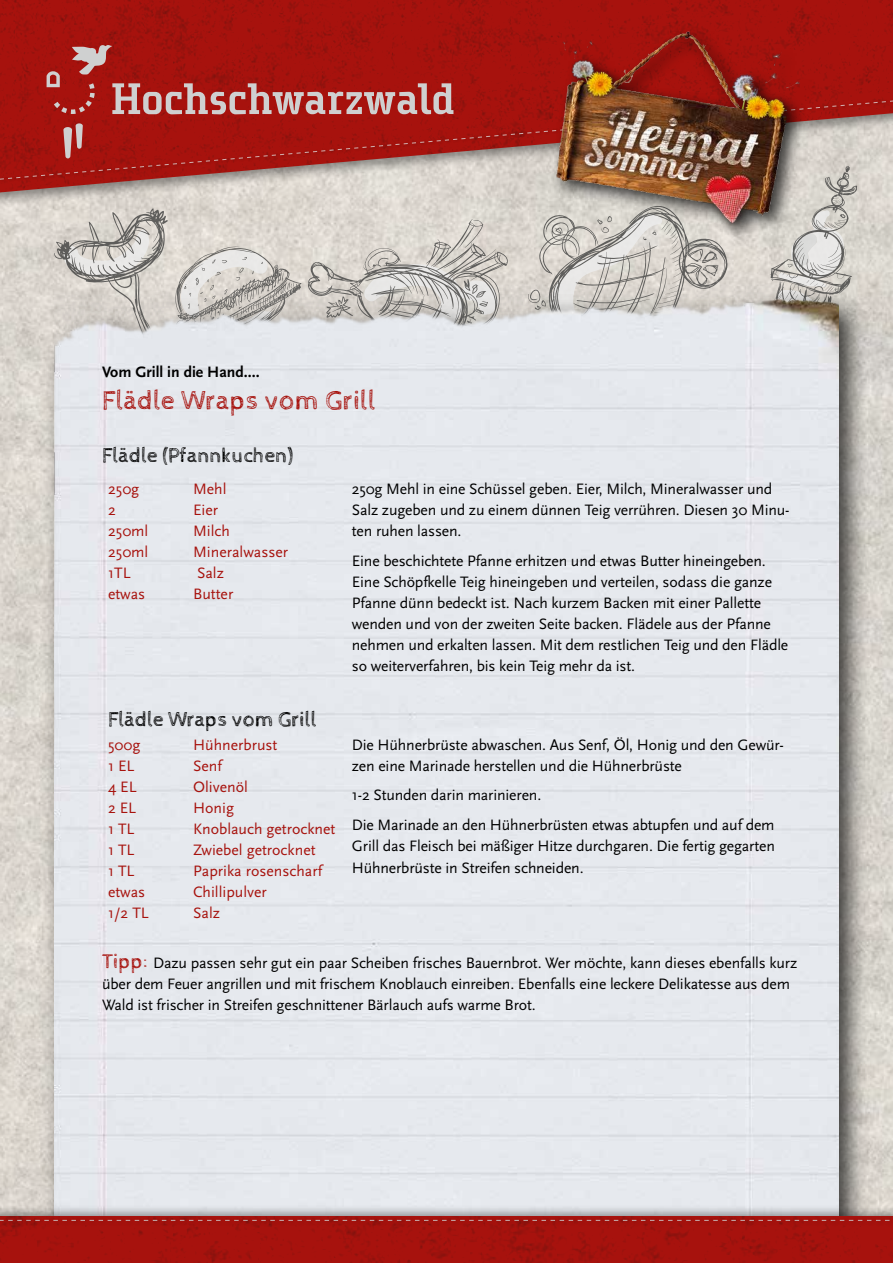
<style>
.page{position:relative;width:893px;height:1263px;background:#fff}
.page>*{position:absolute;margin:0;border:0;box-sizing:border-box;transform-origin:0 0}
.t1{font:27px "Cabin Sketch";letter-spacing:.01em;color:#a7120d}
.t2{font:21px "Cabin Sketch";color:#000}
.t3{font:15.75px/21px "Scala Sans OT";letter-spacing:-.01em;color:#000}
.t4{font:15.75px "Scala Sans OT";color:#a7120d}
.t5{font:700 15.75px "Scala Sans OT";color:#000}
.s1{font-family:"Cabin Sketch";font-size:21px;color:#a7120d}
</style>
<div class="page">
<img style="left:0;top:209px;width:893px;height:995px">
<div style="left:0;top:0;width:893px;height:209px;background:#000;opacity:.4"></div>
<img style="left:0;top:0;width:893px;height:194px">
<div style="left:0;top:98px;width:893px;height:86px;background:#000;opacity:.4"></div>
<svg style="left:0;top:100px;width:893px;height:80px;background:#ad413b"></svg>
<svg style="left:47px;top:45px;width:406px;height:69px;background:#ac3531"></svg>
<svg style="left:63px;top:123px;width:20px;height:35px"></svg>
<svg style="left:770px;top:166px;width:87px;height:111px;background:#c7c5c0"></svg>
<svg style="left:54px;top:199px;width:674px;height:78px;background:#d1ccc6"></svg>
<div style="left:42px;top:277px;width:827px;height:986px;background:#000;opacity:.75"></div>
<img style="left:54px;top:285px;width:785px;height:919px">
<div style="left:0;top:1204px;width:893px;height:59px;background:#000;opacity:.4"></div>
<img style="left:0;top:1216px;width:893px;height:47px">
<div style="left:0;top:1217px;width:893px;height:10px;background:#000;opacity:.4"></div>
<svg style="left:0;top:1220px;width:893px;height:1px"></svg>
<div style="left:550px;top:25px;width:267px;height:221px;background:#000;opacity:.75"></div>
<img style="left:549px;top:0;width:279px;height:240px">
<p class="t5" style="left:102px;top:362px;width:159px">Vom Grill in die Hand....</p>
<h1 class="t1" style="left:102px;top:386px;width:276px">Flädle Wraps vom Grill</h1>
<h2 class="t2" style="left:102px;top:444px;width:192px">Flädle (Pfannkuchen)</h2>
<p class="t4" style="left:108px;top:480px;width:33px">250g</p>
<p class="t4" style="left:193px;top:480px;width:35px">Mehl</p>
<p class="t4" style="left:108px;top:501px;width:9px">2</p>
<p class="t4" style="left:193px;top:501px;width:27px">Eier</p>
<p class="t4" style="left:108px;top:522px;width:42px">250ml</p>
<p class="t4" style="left:193px;top:522px;width:38px">Milch</p>
<p class="t4" style="left:108px;top:543px;width:42px">250ml</p>
<p class="t4" style="left:193px;top:543px;width:97px">Mineralwasser</p>
<p class="t4" style="left:108px;top:564px;width:24px">1TL</p>
<p class="t4" style="left:197px;top:564px;width:28px">Salz</p>
<p class="t4" style="left:108px;top:585px;width:39px">etwas</p>
<p class="t4" style="left:193px;top:585px;width:42px">Butter</p>
<p class="t3" style="left:352px;top:479px;width:439px">250g Mehl in eine Schüssel geben. Eier, Milch, Mineralwasser und<br>Salz zugeben und zu einem dünnen Teig verrühren. Diesen 30 Minu&shy;ten ruhen lassen.</p>
<p class="t3" style="left:352px;top:550px;width:438px">Eine beschichtete Pfanne erhitzen und etwas Butter hineingeben.<br>Eine Schöpfkelle Teig hineingeben und verteilen, sodass die ganze Pfanne dünn bedeckt ist. Nach kurzem Backen mit einer Pallette wenden und von der zweiten Seite backen. Flädele aus der Pfanne nehmen und erkalten lassen. Mit dem restlichen Teig und den Flädle so weiterverfahren, bis kein Teig mehr da ist.</p>
<h2 class="t2" style="left:108px;top:708px;width:210px">Flädle Wraps vom Grill</h2>
<p class="t4" style="left:108px;top:735px;width:34px">500g</p>
<p class="t4" style="left:193px;top:735px;width:86px">Hühnerbrust</p>
<p class="t4" style="left:108px;top:756px;width:28px">1 EL</p>
<p class="t4" style="left:193px;top:756px;width:30px">Senf</p>
<p class="t4" style="left:108px;top:777px;width:30px">4 EL</p>
<p class="t4" style="left:193px;top:777px;width:56px">Olivenöl</p>
<p class="t4" style="left:108px;top:798px;width:30px">2 EL</p>
<p class="t4" style="left:193px;top:798px;width:42px">Honig</p>
<p class="t4" style="left:108px;top:819px;width:28px">1 TL</p>
<p class="t4" style="left:193px;top:819px;width:144px">Knoblauch getrocknet</p>
<p class="t4" style="left:108px;top:840px;width:28px">1 TL</p>
<p class="t4" style="left:193px;top:840px;width:124px">Zwiebel getrocknet</p>
<p class="t4" style="left:108px;top:861px;width:28px">1 TL</p>
<p class="t4" style="left:193px;top:861px;width:131px">Paprika rosenscharf</p>
<p class="t4" style="left:108px;top:882px;width:39px">etwas</p>
<p class="t4" style="left:193px;top:882px;width:75px">Chillipulver</p>
<p class="t4" style="left:108px;top:903px;width:42px">1/2 TL</p>
<p class="t4" style="left:193px;top:903px;width:28px">Salz</p>
<p class="t3" style="left:352px;top:734px;width:434px">Die Hühnerbrüste abwaschen. Aus Senf, Öl, Honig und den Gewür&shy;zen eine Marinade herstellen und die Hühnerbrüste</p>
<p class="t3" style="left:352px;top:780px;width:424px;line-height:29.5px">1-2 Stunden darin marinieren.<br>Die Marinade an den Hühnerbrüsten etwas abtupfen und auf dem</p>
<p class="t3" style="left:352px;top:835px;width:425px;line-height:21.6px">Grill das Fleisch bei mäßiger Hitze durchgaren. Die fertig gegarten<br>Hühnerbrüste in Streifen schneiden.</p>
<p class="t3" style="left:102px;top:953px;width:697px"><span class="s1">Tipp:</span> Dazu passen sehr gut ein paar Scheiben frisches Bauernbrot. Wer möchte, kann dieses ebenfalls kurz über dem Feuer angrillen und mit frischem Knoblauch einreiben. Ebenfalls eine leckere Delikatesse aus dem<br>Wald ist frischer in Streifen geschnittener Bärlauch aufs warme Brot.</p>
</div>
